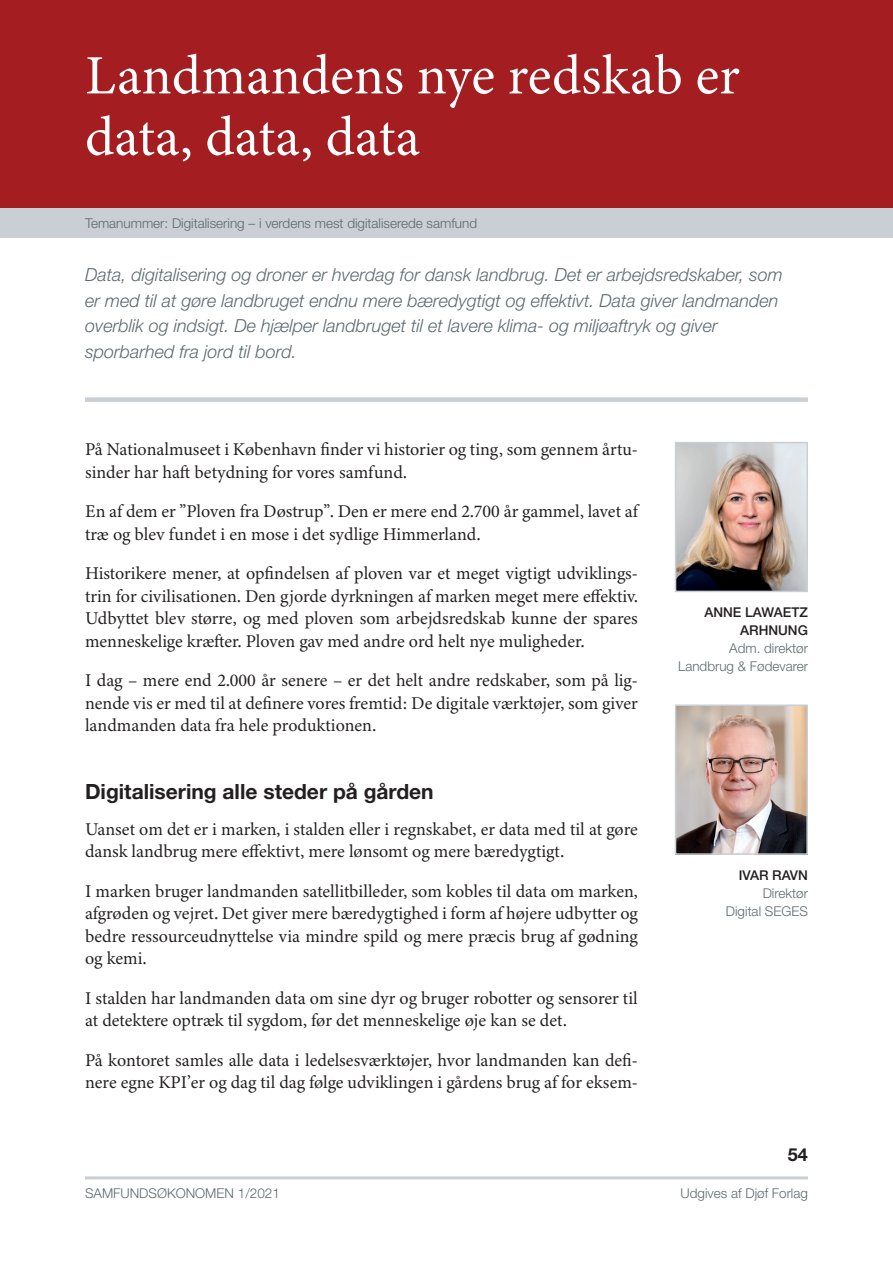
<style>
.page{position:relative;width:893px;height:1263px;background:#fff}
.page>*{position:absolute;margin:0;border:0;box-sizing:border-box;transform-origin:0 0}
.t1{font:55.5px/61.5px "Minion 3";color:#fff}
.t2{font:700 21px "Helvetica Neue LT Std";color:#231f20}
.t3{font:18px/22.5px "Minion 3";color:#231f20}
.t4{font:italic 300 18px/25.5px "Helvetica Neue LT Std";color:#5e696f}
.t5{font:700 18px "Helvetica Neue LT Std";color:#231f20}
.t6{font:300 13.5px/18px "Helvetica Neue LT Std";color:#5e696f;text-align:right}
.t7{font:500 13.5px/18px "Helvetica Neue LT Std";color:#231f20;text-align:right}
</style>
<div class="page">
<div style="left:0;top:0;width:893px;height:213px;background:#a41d20"></div>
<div style="left:0;top:208px;width:893px;height:30px;background:#c9cfd4"></div>
<hr style="left:85px;top:1176px;width:723px;height:3px;background:#c9cfd4">
<img style="left:678px;top:445px;width:127px;height:144px">
<div style="left:675px;top:442px;width:133px;height:150px;border:2px solid #c9cfd4"></div>
<img style="left:678px;top:707px;width:127px;height:145px">
<div style="left:675px;top:704px;width:133px;height:151px;border:2px solid #c9cfd4"></div>
<div style="left:85px;top:397px;width:723px;height:5px;background:#c9cfd4"></div>
<h1 class="t1" style="left:85px;top:44px;width:656px">Landmandens nye redskab er data, data, data</h1>
<p class="t6" style="left:85px;top:214px;width:394px">Temanummer: Digitalisering – i verdens mest digitaliserede samfund</p>
<p class="t4" style="left:85px;top:262px;width:699px">Data, digitalisering og droner er hverdag for dansk landbrug. Det er arbejdsredskaber, som er med til at gøre landbruget endnu mere bæredygtigt og effektivt. Data giver landmanden overblik og indsigt. De hjælper landbruget til et lavere klima- og miljøaftryk og giver sporbarhed fra jord til bord.</p>
<p class="t3" style="left:85px;top:438px;width:554px">På Nationalmuseet i København finder vi historier og ting, som gennem årtu&shy;sinder har haft betydning for vores samfund.</p>
<p class="t3" style="left:85px;top:500px;width:554px">En af dem er ˮPloven fra Døstrupˮ. Den er mere end 2.700 år gammel, lavet af træ og blev fundet i en mose i det sydlige Himmerland.</p>
<p class="t3" style="left:85px;top:562px;width:554px;text-align:justify">Historikere mener, at opfindelsen af ploven var et meget vigtigt udviklings&shy;trin for civilisationen. Den gjorde dyrkningen af marken meget mere effektiv.<br>Udbyttet blev større, og med ploven som arbejdsredskab kunne der spares menneskelige kræfter. Ploven gav med andre ord helt nye muligheder.</p>
<p class="t3" style="left:85px;top:669px;width:554px;text-align:justify">I dag – mere end 2.000 år senere – er det helt andre redskaber, som på lig&shy;nende vis er med til at definere vores fremtid: De digitale værktøjer, som giver landmanden data fra hele produktionen.</p>
<p class="t2" style="left:85px;top:779px;width:350px">Digitalisering alle steder på gården</p>
<p class="t3" style="left:85px;top:817px;width:554px">Uanset om det er i marken, i stalden eller i regnskabet, er data med til at gøre dansk landbrug mere effektivt, mere lønsomt og mere bæredygtigt.</p>
<p class="t3" style="left:85px;top:879px;width:554px;text-align:justify">I marken bruger landmanden satellitbilleder, som kobles til data om marken, afgrøden og vejret. Det giver mere bæredygtighed i form af højere udbytter og bedre ressourceudnyttelse via mindre spild og mere præcis brug af gødning og kemi.</p>
<p class="t3" style="left:85px;top:986px;width:554px">I stalden har landmanden data om sine dyr og bruger robotter og sensorer til at detektere optræk til sygdom, før det menneskelige øje kan se det.</p>
<p class="t3" style="left:85px;top:1048px;width:554px">På kontoret samles alle data i ledelsesværktøjer, hvor landmanden kan defi&shy;nere egne KPIʼer og dag til dag følge udviklingen i gårdens brug af for eksem-</p>
<p class="t7" style="left:704px;top:603px;width:105px">ANNE LAWAETZ<br>ARHNUNG</p>
<p class="t6" style="left:678px;top:639px;width:131px">Adm. direktør<br>Landbrug &amp; Fødevarer</p>
<p class="t7" style="left:739px;top:866px;width:71px">IVAR RAVN</p>
<p class="t6" style="left:726px;top:884px;width:84px">Direktør<br>Digital SEGES</p>
<p class="t5" style="left:788px;top:1143px;width:22px">54</p>
<p class="t6" style="left:85px;top:1184px;width:196px">SAMFUNDSØKONOMEN 1/2021</p>
<p class="t6" style="left:681px;top:1184px;width:129px">Udgives af Djøf Forlag</p>
</div>
